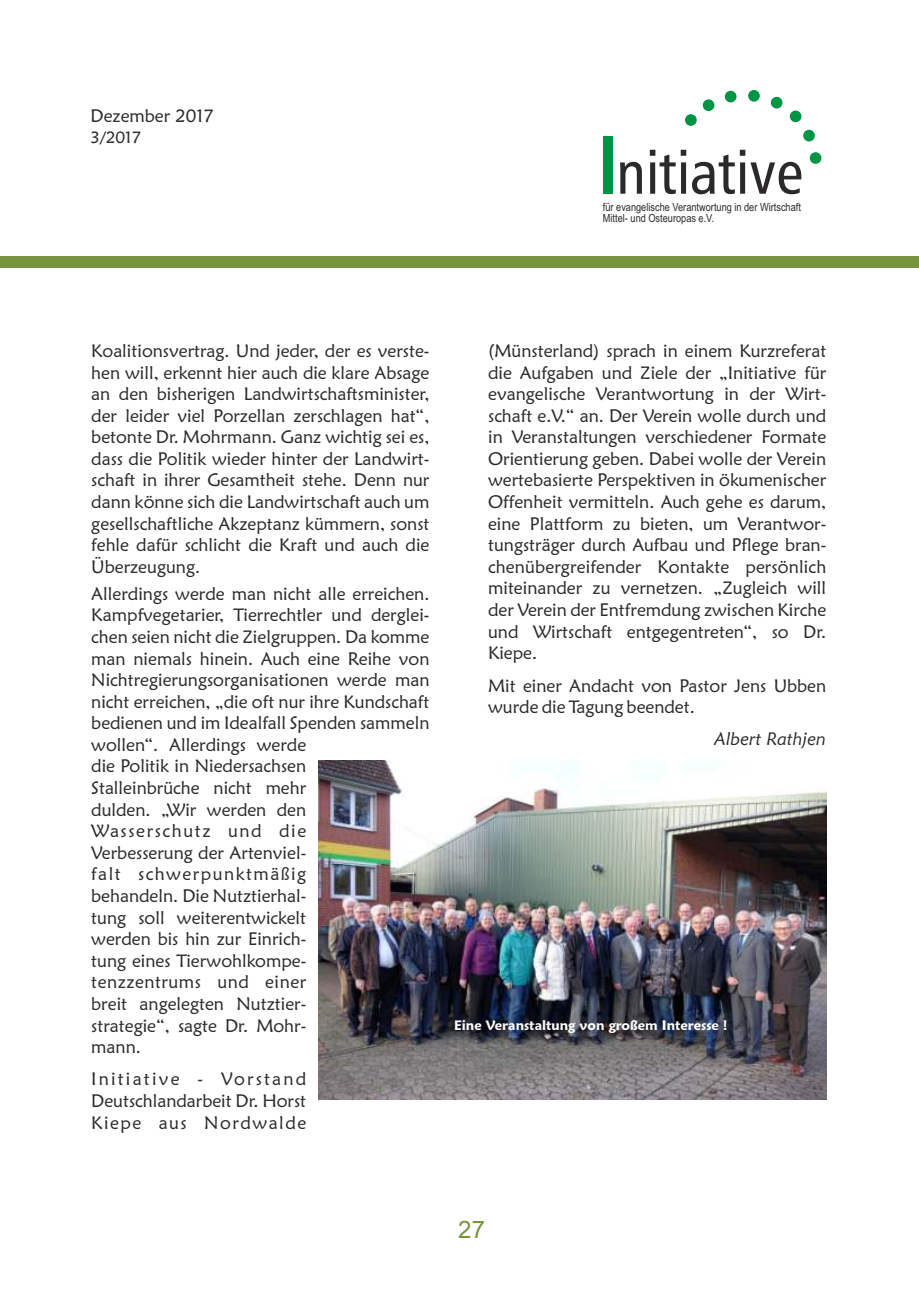
<style>
.page{position:relative;width:919px;height:1289px;background:#fff}
.page>*{position:absolute;margin:0;border:0;box-sizing:border-box;transform-origin:0 0}
.t1{font:24px "Arial";color:#75943b}
.t2{font:18px/21.6px "Maiandra GD";color:#2b2929}
.t3{font:italic 18px "Maiandra GD";color:#2b2929}
.t4{font:16.5px "Maiandra GD";color:#2b2929}
.t5{font:600 13.5px "Maiandra GD";color:#fff}
.t6{font:11.25px/11.4px "Arial Narrow";color:#2b2929}
</style>
<div class="page">
<img style="left:318px;top:760px;width:508px;height:339px">
<div style="left:0;top:257px;width:918px;height:11px;background:#75943b"></div>
<svg style="left:620px;top:162px;width:22px;height:32px"></svg>
<svg style="left:649px;top:150px;width:37px;height:44px"></svg>
<svg style="left:692px;top:150px;width:109px;height:44px"></svg>
<div style="left:685px;top:114px;width:11px;height:12px;background:#009445;border-radius:50%"></div>
<div style="left:702px;top:99px;width:12px;height:12px;background:#009445;border-radius:50%"></div>
<div style="left:724px;top:91px;width:12px;height:11px;background:#009445;border-radius:50%"></div>
<div style="left:748px;top:90px;width:11px;height:12px;background:#009445;border-radius:50%"></div>
<div style="left:770px;top:97px;width:12px;height:11px;background:#009445;border-radius:50%"></div>
<div style="left:789px;top:110px;width:12px;height:12px;background:#009445;border-radius:50%"></div>
<div style="left:803px;top:130px;width:11px;height:11px;background:#009445;border-radius:50%"></div>
<div style="left:809px;top:152px;width:12px;height:12px;background:#009445;border-radius:50%"></div>
<div style="left:603px;top:136px;width:9px;height:58px;background:#009445"></div>
<p class="t2" style="left:91px;top:107px;width:125px">Dezember 2017</p>
<p class="t4" style="left:91px;top:130px;width:52px">3/2017</p>
<p class="t6" style="left:603px;top:202px;width:199px">für evangelische Verantwortung in der Wirtschaft<br>Mittel- und Osteuropas e.V.</p>
<p class="t2" style="left:91px;top:341px;width:339px">Koalitionsvertrag. Und jeder, der es verste-</p>
<p class="t2" style="left:488px;top:341px;width:339px">(Münsterland) sprach in einem Kurzreferat</p>
<p class="t2" style="left:91px;top:363px;width:339px">hen will, erkennt hier auch die klare Absage</p>
<p class="t2" style="left:488px;top:363px;width:339px">die Aufgaben und Ziele der „Initiative für</p>
<p class="t2" style="left:91px;top:384px;width:339px">an den bisherigen Landwirtschaftsminister,</p>
<p class="t2" style="left:488px;top:384px;width:339px">evangelische Verantwortung in der Wirt-</p>
<p class="t2" style="left:91px;top:406px;width:339px">der leider viel Porzellan zerschlagen hat“,</p>
<p class="t2" style="left:488px;top:406px;width:339px">schaft e.V.“ an. Der Verein wolle durch und</p>
<p class="t2" style="left:91px;top:428px;width:339px">betonte Dr. Mohrmann. Ganz wichtig sei es,</p>
<p class="t2" style="left:488px;top:428px;width:339px">in Veranstaltungen verschiedener Formate</p>
<p class="t2" style="left:91px;top:449px;width:339px">dass die Politik wieder hinter der Landwirt-</p>
<p class="t2" style="left:488px;top:449px;width:339px">Orientierung geben. Dabei wolle der Verein</p>
<p class="t2" style="left:91px;top:471px;width:339px">schaft in ihrer Gesamtheit stehe. Denn nur</p>
<p class="t2" style="left:488px;top:471px;width:339px">wertebasierte Perspektiven in ökumenischer</p>
<p class="t2" style="left:91px;top:492px;width:339px">dann könne sich die Landwirtschaft auch um</p>
<p class="t2" style="left:488px;top:492px;width:339px">Offenheit vermitteln. Auch gehe es darum,</p>
<p class="t2" style="left:91px;top:514px;width:339px">gesellschaftliche Akzeptanz kümmern, sonst</p>
<p class="t2" style="left:488px;top:514px;width:339px">eine Plattform zu bieten, um Verantwor-</p>
<p class="t2" style="left:91px;top:535px;width:339px">fehle dafür schlicht die Kraft und auch die</p>
<p class="t2" style="left:488px;top:535px;width:339px">tungsträger durch Aufbau und Pflege bran-</p>
<p class="t2" style="left:91px;top:557px;width:110px">Überzeugung.</p>
<p class="t2" style="left:488px;top:557px;width:339px">chenübergreifender Kontakte persönlich</p>
<p class="t2" style="left:91px;top:584px;width:339px">Allerdings werde man nicht alle erreichen.</p>
<p class="t2" style="left:488px;top:579px;width:339px">miteinander zu vernetzen. „Zugleich will</p>
<p class="t2" style="left:91px;top:606px;width:339px">Kampfvegetarier, Tierrechtler und derglei-</p>
<p class="t2" style="left:488px;top:600px;width:339px">der Verein der Entfremdung zwischen Kirche und Wirtschaft entgegentreten“, so Dr.</p>
<p class="t2" style="left:91px;top:627px;width:339px">chen seien nicht die Zielgruppen. Da komme man niemals hinein. Auch eine Reihe von</p>
<p class="t2" style="left:488px;top:643px;width:51px">Kiepe.</p>
<p class="t2" style="left:91px;top:670px;width:339px">Nichtregierungsorganisationen werde man</p>
<p class="t2" style="left:488px;top:676px;width:339px">Mit einer Andacht von Pastor Jens Ubben</p>
<p class="t2" style="left:91px;top:692px;width:339px">nicht erreichen, „die oft nur ihre Kundschaft</p>
<p class="t2" style="left:488px;top:697px;width:208px">wurde die Tagung beendet.</p>
<p class="t2" style="left:91px;top:713px;width:339px">bedienen und im Idealfall Spenden sammeln wollen“. Allerdings werde</p>
<p class="t3" style="left:714px;top:731px;width:114px">Albert Rathjen</p>
<p class="t2" style="left:91px;top:757px;width:216px;text-align:justify">die Politik in Niedersachsen Stalleinbrüche nicht mehr dulden. „Wir werden den Wasserschutz und die Verbesserung der Artenviel&shy;falt schwerpunktmäßig behandeln. Die Nutztierhal&shy;tung soll weiterentwickelt werden bis hin zur Einrich&shy;tung eines Tierwohlkompe&shy;tenzzentrums und einer breit angelegten Nutztier&shy;strategie“, sagte Dr. Mohr&shy;mann.</p>
<p class="t2" style="left:91px;top:1069px;width:216px;text-align:justify">Initiative - Vorstand Deutschlandarbeit Dr. Horst Kiepe aus Nordwalde</p>
<p class="t5" style="left:454px;top:1019px;width:274px">Eine Veranstaltung von großem Interesse !</p>
<h1 class="t1" style="left:458px;top:1220px;width:28px">27</h1>
</div>
